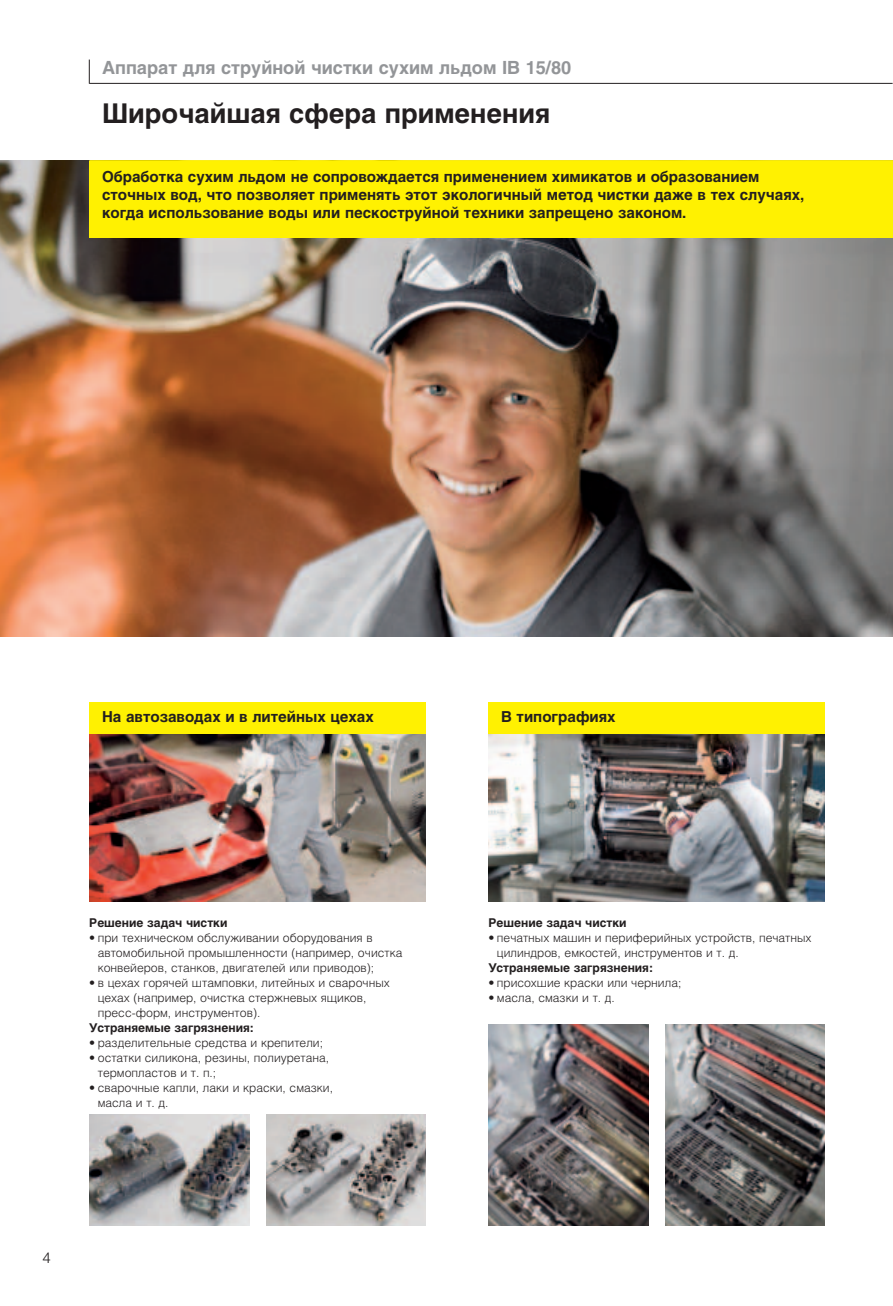
<style>
.page{position:relative;width:893px;height:1306px;background:#fff}
.page>*{position:absolute;margin:0;border:0;box-sizing:border-box;transform-origin:0 0}
.t1{font:700 27px "Helios";color:#231f20}
.t2{font:700 18px "Helios";color:#939598}
.t3{font:700 15px/18px "Helios";color:#231f20}
.t4{font:300 15px "Helios";color:#231f20}
.t5{font:300 12px/15px "Helios";color:#231f20}
.t6{font:700 12px "Helios";color:#231f20}
</style>
<div class="page">
<hr style="left:89px;top:83px;width:804px;height:1px;background:#231f20">
<svg style="left:89px;top:60px;width:1px;height:24px"></svg>
<img style="left:0;top:160px;width:893px;height:477px">
<div style="left:89px;top:162px;width:804px;height:76px;background:#fff101"></div>
<hr style="left:89px;top:160px;width:804px;height:3px;background:#fff101">
<img style="left:488px;top:1024px;width:160px;height:201px">
<img style="left:665px;top:1024px;width:160px;height:201px">
<img style="left:89px;top:1114px;width:160px;height:111px">
<img style="left:266px;top:1114px;width:160px;height:111px">
<img style="left:89px;top:733px;width:337px;height:168px">
<img style="left:488px;top:733px;width:337px;height:168px">
<div style="left:89px;top:702px;width:337px;height:31px;background:#fff101"></div>
<div style="left:488px;top:702px;width:337px;height:31px;background:#fff101"></div>
<h2 class="t2" style="left:102px;top:60px;width:471px">Аппарат для струйной чистки сухим льдом IB 15/80</h2>
<h1 class="t1" style="left:102px;top:103px;width:450px">Широчайшая сфера применения</h1>
<p class="t3" style="left:102px;top:169px;width:704px">Обработка сухим льдом не сопровождается применением химикатов и образованием сточных вод, что позволяет применять этот экологичный метод чистки даже в тех случаях, когда использование воды или пескоструйной техники запрещено законом.</p>
<p class="t3" style="left:102px;top:709px;width:273px">На автозаводах и в литейных цехах</p>
<p class="t3" style="left:501px;top:709px;width:116px">В типографиях</p>
<p class="t6" style="left:89px;top:917px;width:140px">Решение задач чистки</p>
<p class="t5" style="left:98px;top:931px;width:306px;text-indent:-9px">• при техническом обслуживании оборудования в автомобильной промышленности (например, очистка конвейеров, станков, двигателей или приводов);</p>
<p class="t5" style="left:98px;top:976px;width:293px;text-indent:-9px">• в цехах горячей штамповки, литейных и сварочных цехах (например, очистка стержневых ящиков, пресс-форм, инструментов).</p>
<p class="t6" style="left:89px;top:1022px;width:166px">Устраняемые загрязнения:</p>
<p class="t5" style="left:89px;top:1036px;width:235px">• разделительные средства и крепители;</p>
<p class="t5" style="left:98px;top:1051px;width:233px;text-indent:-9px">• остатки силикона, резины, полиуретана, термопластов и т. п.;</p>
<p class="t5" style="left:98px;top:1081px;width:237px;text-indent:-9px">• сварочные капли, лаки и краски, смазки, масла и т. д.</p>
<p class="t4" style="left:43px;top:1251px;width:10px">4</p>
<p class="t6" style="left:488px;top:917px;width:140px">Решение задач чистки</p>
<p class="t5" style="left:497px;top:931px;width:316px;text-indent:-9px">• печатных машин и периферийных устройств, печатных цилиндров, емкостей, инструментов и т. д.</p>
<p class="t6" style="left:488px;top:962px;width:166px">Устраняемые загрязнения:</p>
<p class="t5" style="left:488px;top:976px;width:194px">• присохшие краски или чернила;</p>
<p class="t5" style="left:488px;top:991px;width:128px">• масла, смазки и т. д.</p>
</div>
